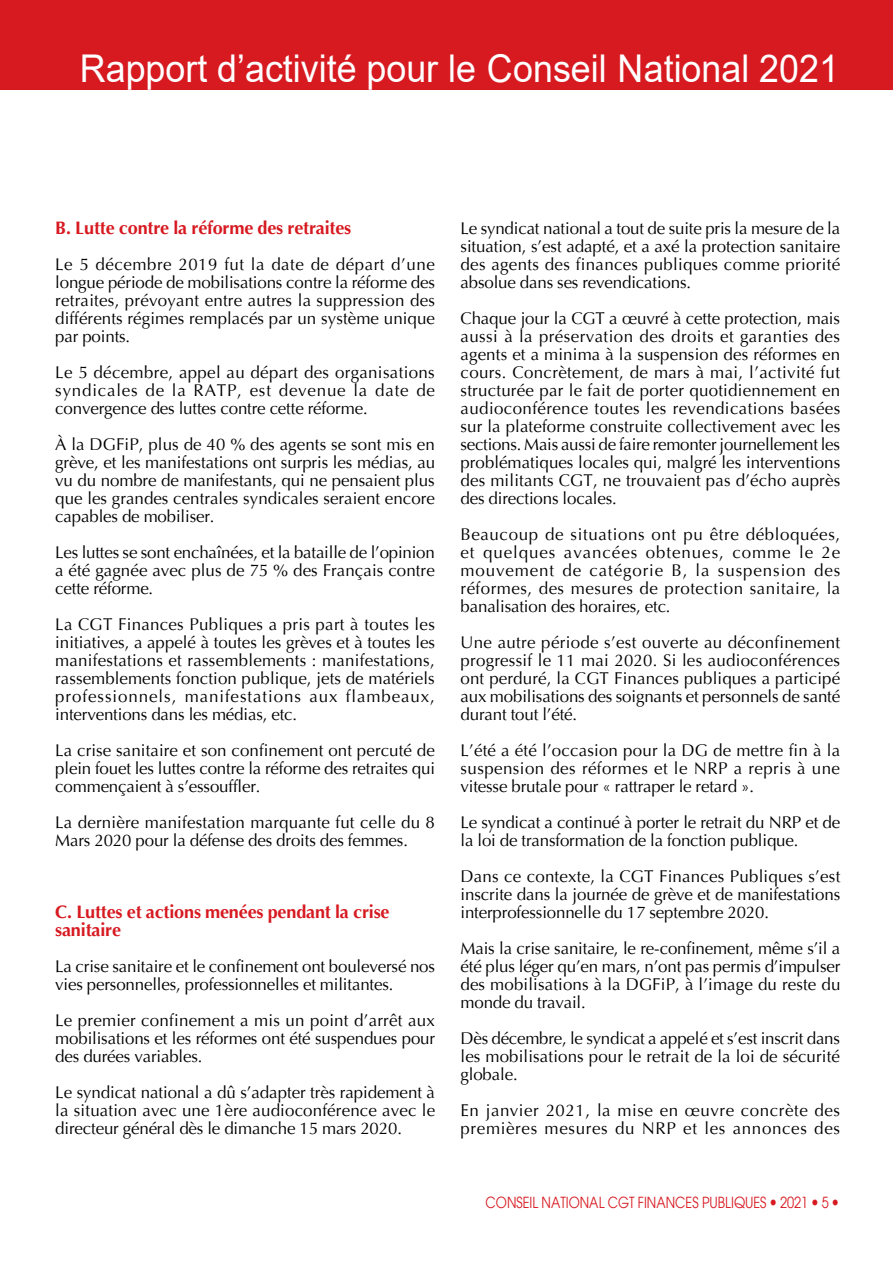
<style>
.page{position:relative;width:893px;height:1263px;background:#fff}
.page>*{position:absolute;margin:0;border:0;box-sizing:border-box;transform-origin:0 0}
.t1{font:38.25px "Arial";color:#fff;scale:.94 1}
.t2{font:700 18px/18px "Optima";letter-spacing:-.01em;color:#d71920}
.t3{font:16.8px/18px "Optima";letter-spacing:-.01em;color:#000;text-align:justify}
.t4{font:16.8px/18px "Optima";letter-spacing:.015em;color:#000}
.t5{font:16.8px/18px "Optima";letter-spacing:.04em;color:#000}
.t6{font:15px "Avant Garde";color:#d71920;scale:.85 1}
</style>
<div class="page">
<div style="left:0;top:0;width:893px;height:89px;background:#d71920"></div>
<h1 class="t1" style="left:80px;top:42px;width:809px">Rapport d’activité pour le conseil national 2021</h1>
<p class="t2" style="left:55px;top:219px;width:298px">B. Lutte contre la réforme des retraites</p>
<p class="t3" style="left:55px;top:256px;width:381px">Le 5 décembre 2019 fut la date de départ d’une longue période de mobilisations contre la réforme des retraites, prévoyant entre autres la suppression des différents régimes remplacés par un système unique par points.</p>
<p class="t3" style="left:55px;top:364px;width:381px">Le 5 décembre, appel au départ des organisations syndicales de la RATP, est devenue la date de convergence des luttes contre cette réforme.</p>
<p class="t3" style="left:55px;top:436px;width:381px">À la DGFiP, plus de 40 % des agents se sont mis en grève, et les manifestations ont surpris les médias, au vu du nombre de manifestants, qui ne pensaient plus que les grandes centrales syndicales seraient encore capables de mobiliser.</p>
<p class="t3" style="left:55px;top:544px;width:381px">Les luttes se sont enchaînées, et la bataille de l’opinion a été gagnée avec plus de 75 % des Français contre cette réforme.</p>
<p class="t3" style="left:55px;top:616px;width:381px">La CGT Finances Publiques a pris part à toutes les initiatives, a appelé à toutes les grèves et à toutes les manifestations et rassemblements : manifestations, rassemblements fonction publique, jets de matériels professionnels, manifestations aux flambeaux, interventions dans les médias, etc.</p>
<p class="t3" style="left:55px;top:742px;width:381px">La crise sanitaire et son confinement ont percuté de plein fouet les luttes contre la réforme des retraites qui commençaient à s’essouffler.</p>
<p class="t4" style="left:55px;top:814px;width:381px">La dernière manifestation marquante fut celle du 8<br>Mars 2020 pour la défense des droits des femmes.</p>
<p class="t2" style="left:55px;top:903px;width:336px">C. Luttes et actions menées pendant la crise sanitaire</p>
<p class="t3" style="left:55px;top:958px;width:381px">La crise sanitaire et le confinement ont bouleversé nos vies personnelles, professionnelles et militantes.</p>
<p class="t3" style="left:55px;top:1012px;width:381px">Le premier confinement a mis un point d’arrêt aux mobilisations et les réformes ont été suspendues pour des durées variables.</p>
<p class="t3" style="left:55px;top:1084px;width:381px">Le syndicat national a dû s’adapter très rapidement à la situation avec une 1ère audioconférence avec le directeur général dès le dimanche 15 mars 2020.</p>
<p class="t3" style="left:460px;top:220px;width:381px">Le syndicat national a tout de suite pris la mesure de la situation, s’est adapté, et a axé la protection sanitaire des agents des finances publiques comme priorité absolue dans ses revendications.</p>
<p class="t3" style="left:460px;top:310px;width:381px">Chaque jour la CGT a œuvré à cette protection, mais aussi à la préservation des droits et garanties des agents et a minima à la suspension des réformes en cours. Concrètement, de mars à mai, l’activité fut structurée par le fait de porter quotidiennement en audioconférence toutes les revendications basées sur la plateforme construite collectivement avec les sections. Mais aussi de faire remonter journellement les problématiques locales qui, malgré les interventions des militants CGT, ne trouvaient pas d’écho auprès des directions locales.</p>
<p class="t3" style="left:460px;top:526px;width:381px">Beaucoup de situations ont pu être débloquées, et quelques avancées obtenues, comme le 2e mouvement de catégorie B, la suspension des réformes, des mesures de protection sanitaire, la banalisation des horaires, etc.</p>
<p class="t3" style="left:460px;top:634px;width:381px">Une autre période s’est ouverte au déconfinement progressif le 11 mai 2020. Si les audioconférences ont perduré, la CGT Finances publiques a participé aux mobilisations des soignants et personnels de santé durant tout l’été.</p>
<p class="t3" style="left:460px;top:742px;width:381px">L’été a été l’occasion pour la DG de mettre fin à la suspension des réformes et le NRP a repris à une vitesse brutale pour « rattraper le retard ».</p>
<p class="t3" style="left:460px;top:814px;width:381px">Le syndicat a continué à porter le retrait du NRP et de la loi de transformation de la fonction publique.</p>
<p class="t3" style="left:460px;top:868px;width:381px">Dans ce contexte, la CGT Finances Publiques s’est inscrite dans la journée de grève et de manifestations interprofessionnelle du 17 septembre 2020.</p>
<p class="t3" style="left:460px;top:940px;width:381px">Mais la crise sanitaire, le re-confinement, même s’il a été plus léger qu’en mars, n’ont pas permis d’impulser des mobilisations à la DGFiP, à l’image du reste du monde du travail.</p>
<p class="t3" style="left:460px;top:1030px;width:381px">Dès décembre, le syndicat a appelé et s’est inscrit dans les mobilisations pour le retrait de la loi de sécurité globale.</p>
<p class="t5" style="left:460px;top:1102px;width:381px">En janvier 2021, la mise en œuvre concrète des premières mesures du NRP et les annonces des</p>
<p class="t6" style="left:486px;top:1193px;width:405px">CONSEIL NATIONAL CGT FINANCES PUBLIQUES 2021 5</p>
</div>
